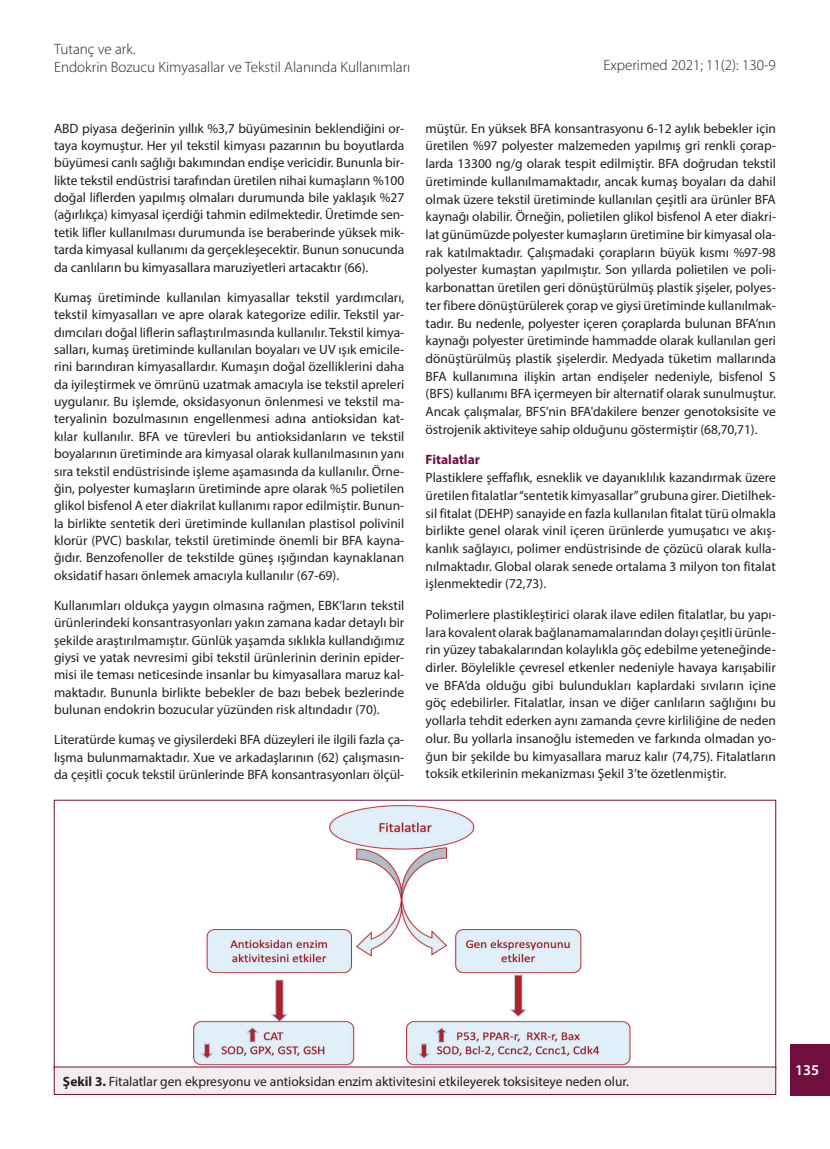
<style>
.page{position:relative;width:830px;height:1149px;background:#fff}
.page>*{position:absolute;margin:0;border:0;box-sizing:border-box;transform-origin:0 0}
.t1{font:300 15px/18px "Myriad Pro";color:#231f20}
.t2{font:600 15px "Myriad Pro";color:#fff}
.t3{font:13.5px/17.4px "Myriad Pro";color:#231f20;text-align:justify}
.t4{font:700 13.5px "Myriad Pro";color:#700f3d}
.s1{font-weight:700}
</style>
<div class="page">
<div style="left:790px;top:1043px;width:39px;height:52px;background:#700f3d"></div>
<img style="left:193px;top:805px;width:438px;height:261px">
<div style="left:54px;top:1066px;width:721px;height:28px;background:#f3eded"></div>
<p class="t1" style="left:54px;top:40px;width:357px">Tutanç ve ark.<br>Endokrin Bozucu Kimyasallar ve Tekstil Alanında Kullanımları</p>
<p class="t1" style="left:603px;top:55px;width:174px">Experimed 2021; 11(2): 130-9</p>
<p class="t3" style="left:54px;top:119px;width:351px">ABD piyasa değerinin yıllık %3,7 büyümesinin beklendiğini or&shy;taya koymuştur. Her yıl tekstil kimyası pazarının bu boyutlarda büyümesi canlı sağlığı bakımından endişe vericidir. Bununla bir&shy;likte tekstil endüstrisi tarafından üretilen nihai kumaşların %100 doğal liflerden yapılmış olmaları durumunda bile yaklaşık %27 (ağırlıkça) kimyasal içerdiği tahmin edilmektedir. Üretimde sen&shy;tetik lifler kullanılması durumunda ise beraberinde yüksek mik&shy;tarda kimyasal kullanımı da gerçekleşecektir. Bunun sonucunda da canlıların bu kimyasallara maruziyetleri artacaktır (66).</p>
<p class="t3" style="left:54px;top:288px;width:351px">Kumaş üretiminde kullanılan kimyasallar tekstil yardımcıları, tekstil kimyasalları ve apre olarak kategorize edilir. Tekstil yar&shy;dımcıları doğal liflerin saflaştırılmasında kullanılır. Tekstil kimya&shy;salları, kumaş üretiminde kullanılan boyaları ve UV ışık emicile&shy;rini barındıran kimyasallardır. Kumaşın doğal özelliklerini daha da iyileştirmek ve ömrünü uzatmak amacıyla ise tekstil apreleri uygulanır. Bu işlemde, oksidasyonun önlenmesi ve tekstil ma&shy;teryalinin bozulmasının engellenmesi adına antioksidan kat&shy;kılar kullanılır. BFA ve türevleri bu antioksidanların ve tekstil boyalarının üretiminde ara kimyasal olarak kullanılmasının yanı sıra tekstil endüstrisinde işleme aşamasında da kullanılır. Örne&shy;ğin, polyester kumaşların üretiminde apre olarak %5 polietilen glikol bisfenol A eter diakrilat kullanımı rapor edilmiştir. Bunun&shy;la birlikte sentetik deri üretiminde kullanılan plastisol polivinil klorür (PVC) baskılar, tekstil üretiminde önemli bir BFA kayna&shy;ğıdır. Benzofenoller de tekstilde güneş ışığından kaynaklanan oksidatif hasarı önlemek amacıyla kullanılır (67-69).</p>
<p class="t3" style="left:54px;top:596px;width:351px">Kullanımları oldukça yaygın olmasına rağmen, EBK’ların tekstil ürünlerindeki konsantrasyonları yakın zamana kadar detaylı bir şekilde araştırılmamıştır. Günlük yaşamda sıklıkla kullandığımız giysi ve yatak nevresimi gibi tekstil ürünlerinin derinin epider&shy;misi ile teması neticesinde insanlar bu kimyasallara maruz kal&shy;maktadır. Bununla birlikte bebekler de bazı bebek bezlerinde bulunan endokrin bozucular yüzünden risk altındadır (70).</p>
<p class="t3" style="left:54px;top:730px;width:351px">Literatürde kumaş ve giysilerdeki BFA düzeyleri ile ilgili fazla ça&shy;lışma bulunmamaktadır. Xue ve arkadaşlarının (62) çalışmasın&shy;da çeşitli çocuk tekstil ürünlerinde BFA konsantrasyonları ölçül-</p>
<p class="t3" style="left:425px;top:119px;width:351px">müştür. En yüksek BFA konsantrasyonu 6-12 aylık bebekler için üretilen %97 polyester malzemeden yapılmış gri renkli çorap&shy;larda 13300 ng/g olarak tespit edilmiştir. BFA doğrudan tekstil üretiminde kullanılmamaktadır, ancak kumaş boyaları da dahil olmak üzere tekstil üretiminde kullanılan çeşitli ara ürünler BFA kaynağı olabilir. Örneğin, polietilen glikol bisfenol A eter diakri&shy;lat günümüzde polyester kumaşların üretimine bir kimyasal ola&shy;rak katılmaktadır. Çalışmadaki çorapların büyük kısmı %97-98 polyester kumaştan yapılmıştır. Son yıllarda polietilen ve poli&shy;karbonattan üretilen geri dönüştürülmüş plastik şişeler, polyes&shy;ter fibere dönüştürülerek çorap ve giysi üretiminde kullanılmak&shy;tadır. Bu nedenle, polyester içeren çoraplarda bulunan BFA’nın kaynağı polyester üretiminde hammadde olarak kullanılan geri dönüştürülmüş plastik şişelerdir. Medyada tüketim mallarında BFA kullanımına ilişkin artan endişeler nedeniyle, bisfenol S (BFS) kullanımı BFA içermeyen bir alternatif olarak sunulmuştur.<br>Ancak çalışmalar, BFS'nin BFA'dakilere benzer genotoksisite ve östrojenik aktiviteye sahip olduğunu göstermiştir (68,70,71).</p>
<p class="t4" style="left:425px;top:451px;width:56px">Fitalatlar</p>
<p class="t3" style="left:425px;top:468px;width:351px">Plastiklere şeffaflık, esneklik ve dayanıklılık kazandırmak üzere üretilen fitalatlar “sentetik kimyasallar” grubuna girer. Dietilhek&shy;sil fitalat (DEHP) sanayide en fazla kullanılan fitalat türü olmakla birlikte genel olarak vinil içeren ürünlerde yumuşatıcı ve akış&shy;kanlık sağlayıcı, polimer endüstrisinde de çözücü olarak kulla&shy;nılmaktadır. Global olarak senede ortalama 3 milyon ton fitalat işlenmektedir (72,73).</p>
<p class="t3" style="left:425px;top:605px;width:351px">Polimerlere plastikleştirici olarak ilave edilen fitalatlar, bu yapı&shy;lara kovalent olarak bağlanamamalarından dolayı çeşitli ürünle&shy;rin yüzey tabakalarından kolaylıkla göç edebilme yeteneğinde&shy;dirler. Böylelikle çevresel etkenler nedeniyle havaya karışabilir ve BFA’da olduğu gibi bulundukları kaplardaki sıvıların içine göç edebilirler. Fitalatlar, insan ve diğer canlıların sağlığını bu yollarla tehdit ederken aynı zamanda çevre kirliliğine de neden olur. Bu yollarla insanoğlu istemeden ve farkında olmadan yo&shy;ğun bir şekilde bu kimyasallara maruz kalır (74,75). Fitalatların toksik etkilerinin mekanizması Şekil 3’te özetlenmiştir.</p>
<p class="t3" style="left:63px;top:1071px;width:567px"><span class="s1">Şekil 3.</span> Fitalatlar gen ekpresyonu ve antioksidan enzim aktivitesini etkileyerek toksisiteye neden olur.</p>
<p class="t2" style="left:794px;top:1060px;width:26px">135</p>
</div>
